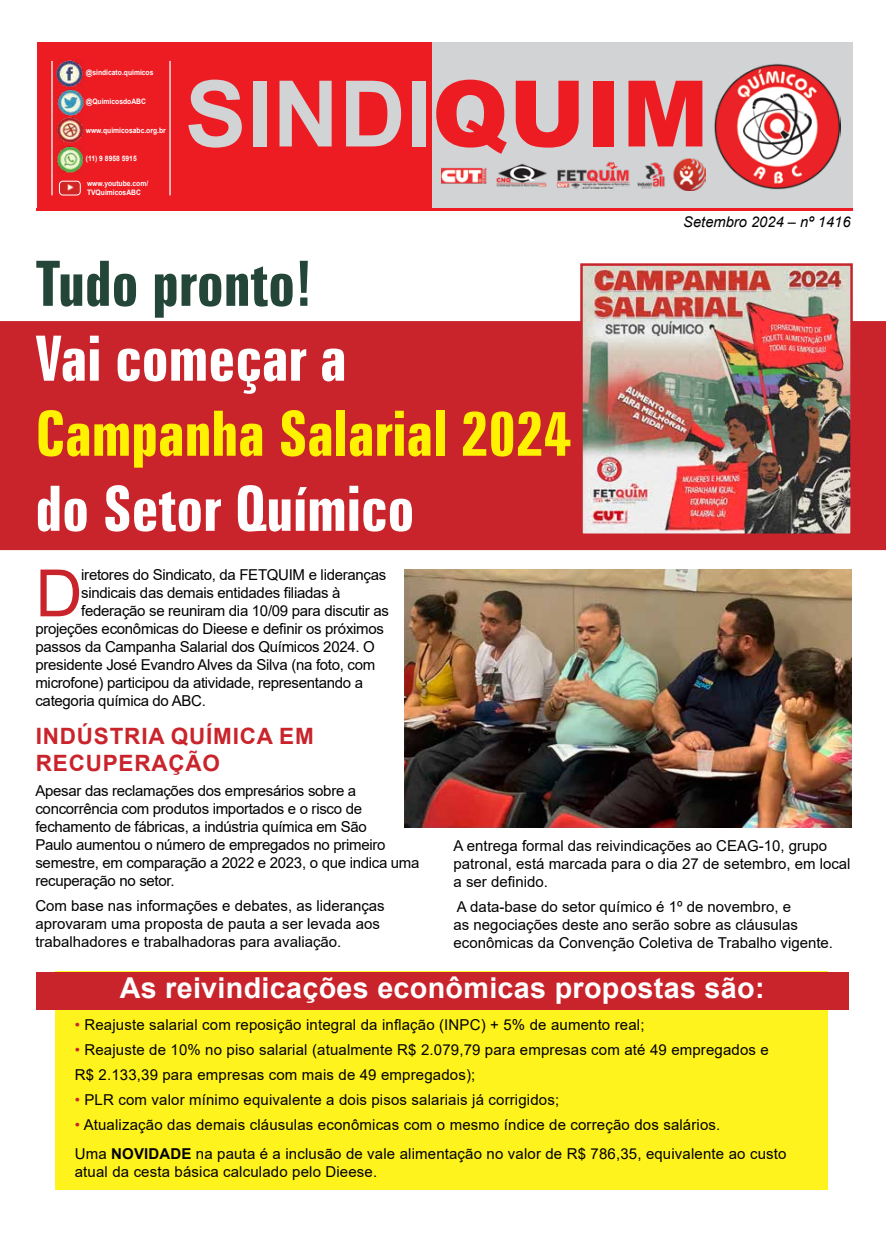
<style>
.page{position:relative;width:886px;height:1241px;background:#fff}
.page>*{position:absolute;margin:0;border:0;box-sizing:border-box;transform-origin:0 0}
.t1{font:700 91.75px "Arial";letter-spacing:.005em;color:#d1d3d4}
.t2{font:65.25px "Arial";color:#c9242b}
.t3{font:700 extra-condensed 62.5px "Zurich BT";color:#fff}
.t4{font:700 extra-condensed 62.5px "Zurich BT";color:#fff200}
.t5{font:700 extra-condensed 62.5px "Zurich BT";color:#244639}
.t6{font:700 28.75px "Arial";letter-spacing:.01em;color:#fff}
.t7{font:700 22.5px/27px "Arial";letter-spacing:.035em;color:#c9242b}
.t8{font:15px/18px "Arial";color:#000}
.t9{font:15px/18px "Arial";letter-spacing:-.02em;color:#000}
.t10{font:italic 14.75px "Arial";color:#000}
.t11{font:700 7.5px/9px "Arial";color:#fff;scale:.9 1}
.s1{font-weight:900;color:#ed1c23}
.s2{color:#c9242b}
.s3{font-weight:700}
</style>
<div class="page">
<div style="left:56px;top:971px;width:772px;height:218px;background:#fff31d"></div>
<div style="left:0;top:321px;width:886px;height:230px;background:#c9242b"></div>
<div style="left:427px;top:42px;width:426px;height:167px;background:#d1d3d4"></div>
<div style="left:37px;top:42px;width:395px;height:167px;background:#ed1c23"></div>
<img style="left:714px;top:64px;width:126px;height:126px">
<img style="left:441px;top:158px;width:264px;height:32px">
<hr style="left:37px;top:208px;width:816px;height:3px;background:#ed1c23">
<hr style="left:51px;top:61px;width:2px;height:134px;background:#fff">
<hr style="left:169px;top:61px;width:2px;height:134px;background:#fff">
<img style="left:57px;top:117px;width:26px;height:26px">
<img style="left:56px;top:146px;width:27px;height:27px">
<img style="left:55px;top:89px;width:29px;height:27px">
<img style="left:56px;top:60px;width:28px;height:27px">
<img style="left:59px;top:181px;width:21px;height:14px">
<div style="left:59px;top:181px;width:22px;height:14px;border:1px solid #fff;border-radius:4px"></div>
<img style="left:404px;top:569px;width:447px;height:257px">
<img style="left:583px;top:266px;width:267px;height:267px">
<div style="left:580px;top:263px;width:273px;height:273px;border:2px solid #c9242b"></div>
<div style="left:36px;top:971px;width:812px;height:38px;background:#c9242b"></div>
<p class="t11" style="left:86px;top:68px;width:77px">@sindicato.quimicos</p>
<p class="t11" style="left:86px;top:97px;width:68px">@QuimicosdoABC</p>
<p class="t11" style="left:86px;top:126px;width:90px">www.quimicosabc.org.br</p>
<p class="t11" style="left:86px;top:154px;width:58px">(11) 9 8958 5915</p>
<p class="t11" style="left:87px;top:179px;width:70px">www.youtube.com/<br>TVQuimicosABC</p>
<h1 class="t1" style="left:185px;top:49px;width:525px">SINDI<span class="s1">QUIM</span></h1>
<p class="t10" style="left:683px;top:212px;width:169px">Setembro 2024 – nº 1416</p>
<h3 class="t5" style="left:35px;top:248px;width:279px">Tudo pronto!</h3>
<h3 class="t3" style="left:35px;top:323px;width:313px">Vai começar a</h3>
<h3 class="t4" style="left:35px;top:398px;width:537px">Campanha Salarial 2024</h3>
<h3 class="t3" style="left:35px;top:473px;width:380px">do Setor Químico</h3>
<h2 class="t2" style="left:35px;top:548px;width:49px">D</h2>
<p class="t9" style="left:81px;top:566px;width:306px">iretores do Sindicato, da FETQUIM e lideranças</p>
<p class="t9" style="left:81px;top:584px;width:261px">sindicais das demais entidades filiadas à</p>
<p class="t9" style="left:81px;top:602px;width:309px">federação se reuniram dia 10/09 para discutir as</p>
<p class="t9" style="left:35px;top:620px;width:350px">projeções econômicas do Dieese e definir os próximos</p>
<p class="t9" style="left:35px;top:638px;width:341px">passos da Campanha Salarial dos Químicos 2024. O</p>
<p class="t9" style="left:35px;top:656px;width:341px">presidente José Evandro Alves da Silva (na foto, com</p>
<p class="t9" style="left:35px;top:674px;width:329px">microfone) participou da atividade, representando a</p>
<p class="t9" style="left:35px;top:692px;width:172px">categoria química do ABC.</p>
<h3 class="t7" style="left:36px;top:722px;width:279px">INDÚSTRIA QUÍMICA EM<br>RECUPERAÇÃO</h3>
<p class="t9" style="left:35px;top:781px;width:385px">Apesar das reclamações dos empresários sobre a concorrência com produtos importados e o risco de fechamento de fábricas, a indústria química em São<br>Paulo aumentou o número de empregados no primeiro semestre, em comparação a 2022 e 2023, o que indica uma recuperação no setor.</p>
<p class="t8" style="left:35px;top:896px;width:351px">Com base nas informações e debates, as lideranças aprovaram uma proposta de pauta a ser levada aos trabalhadores e trabalhadoras para avaliação.</p>
<p class="t8" style="left:454px;top:836px;width:398px">A entrega formal das reivindicações ao CEAG-10, grupo patronal, está marcada para o dia 27 de setembro, em local a ser definido.</p>
<p class="t8" style="left:454px;top:897px;width:381px">A data-base do setor químico é 1º de novembro, e<br>as negociações deste ano serão sobre as cláusulas econômicas da Convenção Coletiva de Trabalho vigente.</p>
<h3 class="t6" style="left:120px;top:967px;width:646px">As reivindicações econômicas propostas são:</h3>
<p class="t8" style="left:75px;top:1015px;width:571px"><span class="s2">•</span> Reajuste salarial com reposição integral da inflação (INPC) + 5% de aumento real;</p>
<p class="t8" style="left:75px;top:1036px;width:695px;line-height:25.1px"><span class="s2">•</span> Reajuste de 10% no piso salarial (atualmente R$ 2.079,79 para empresas com até 49 empregados e<br>R$ 2.133,39 para empresas com mais de 49 empregados);</p>
<p class="t8" style="left:75px;top:1090px;width:486px"><span class="s2">•</span> PLR com valor mínimo equivalente a dois pisos salariais já corrigidos;</p>
<p class="t8" style="left:75px;top:1110px;width:713px;line-height:28.6px"><span class="s2">•</span> Atualização das demais cláusulas econômicas com o mesmo índice de correção dos salários.<br>Uma <span class="s3">NOVIDADE</span> na pauta é a inclusão de vale alimentação no valor de R$ 786,35, equivalente ao custo</p>
<p class="t8" style="left:75px;top:1162px;width:304px">atual da cesta básica calculado pelo Dieese.</p>
</div>
